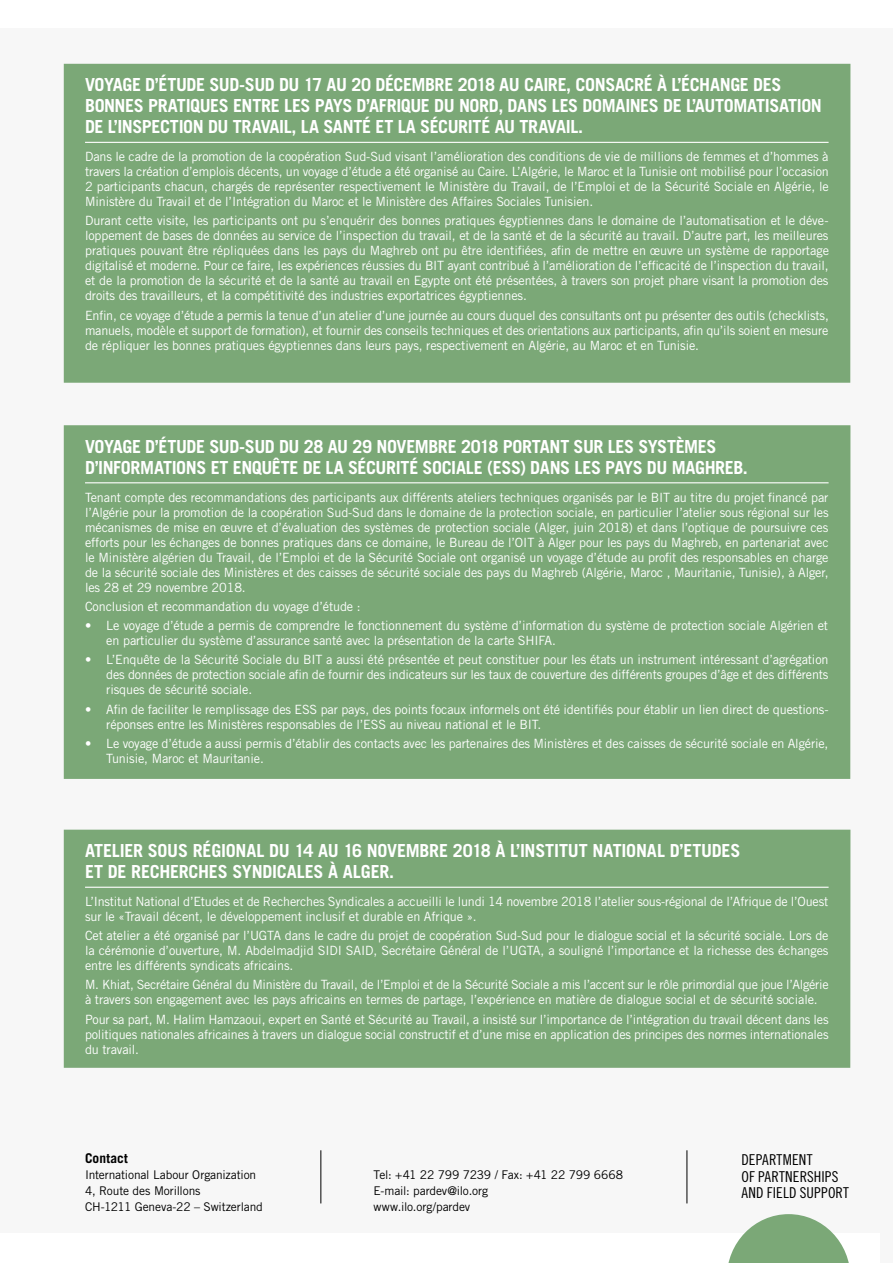
<style>
.page{position:relative;width:893px;height:1263px;background:#fff}
.page>*{position:absolute;margin:0;border:0;box-sizing:border-box;transform-origin:0 0}
.t1{font:700 18px/21px "Trade Gothic LT Std";letter-spacing:-.02em;color:#fff}
.t2{font:15px/16.5px "Trade Gothic LT Std Cn 18";letter-spacing:.01em;color:#000}
.t3{font:700 13.5px "Trade Gothic LT Std";letter-spacing:.01em;color:#000}
.t4{font:12.75px/15px "Trade Gothic LT Std";letter-spacing:-.01em;color:#fff;text-align:justify}
.t5{font:12px/16px "Trade Gothic LT Std";letter-spacing:-.01em;color:#000}
</style>
<div class="page">
<div style="left:880px;top:392px;width:13px;height:871px;background:#f7f7f7"></div>
<div style="left:0;top:29px;width:893px;height:1204px;background:#f7f7f7"></div>
<svg style="left:728px;top:1214px;width:121px;height:49px"></svg>
<hr style="left:321px;top:1150px;width:1px;height:53px;background:#000">
<hr style="left:687px;top:1150px;width:1px;height:53px;background:#000">
<div style="left:64px;top:64px;width:786px;height:319px;background:#7ba877"></div>
<hr style="left:85px;top:142px;width:744px;height:1px;background:#fff">
<div style="left:64px;top:425px;width:786px;height:354px;background:#7ba877"></div>
<hr style="left:85px;top:482px;width:744px;height:1px;background:#fff">
<div style="left:64px;top:830px;width:786px;height:238px;background:#7ba877"></div>
<hr style="left:85px;top:887px;width:744px;height:1px;background:#fff">
<h1 class="t1" style="left:85px;top:74px;width:738px">VOYAGE D’ÉTUDE SUD-SUD DU 17 AU 20 DÉCEMBRE 2018 AU CAIRE, CONSACRÉ À L’ÉCHANGE DES<br>BONNES PRATIQUES ENTRE LES PAYS D’AFRIQUE DU NORD, DANS LES DOMAINES DE L’AUTOMATISATION<br>DE L’INSPECTION DU TRAVAIL, LA SANTÉ ET LA SÉCURITÉ AU TRAVAIL.</h1>
<p class="t4" style="left:85px;top:149px;width:745px">Dans le cadre de la promotion de la coopération Sud-Sud visant l’amélioration des conditions de vie de millions de femmes et d’hommes à travers la création d’emplois décents, un voyage d’étude a été organisé au Caire. L’Algérie, le Maroc et la Tunisie ont mobilisé pour l’occasion 2 participants chacun, chargés de représenter respectivement le Ministère du Travail, de l’Emploi et de la Sécurité Sociale en Algérie, le Ministère du Travail et de l’Intégration du Maroc et le Ministère des Affaires Sociales Tunisien.</p>
<p class="t4" style="left:85px;top:213px;width:745px">Durant cette visite, les participants ont pu s’enquérir des bonnes pratiques égyptiennes dans le domaine de l’automatisation et le déve&shy;loppement de bases de données au service de l’inspection du travail, et de la santé et de la sécurité au travail. D’autre part, les meilleures pratiques pouvant être répliquées dans les pays du Maghreb ont pu être identifiées, afin de mettre en œuvre un système de rapportage digitalisé et moderne. Pour ce faire, les expériences réussies du BIT ayant contribué à l’amélioration de l’efficacité de l’inspection du travail, et de la promotion de la sécurité et de la santé au travail en Egypte ont été présentées, à travers son projet phare visant la promotion des droits des travailleurs, et la compétitivité des industries exportatrices égyptiennes.</p>
<p class="t4" style="left:85px;top:307px;width:745px">Enfin, ce voyage d’étude a permis la tenue d’un atelier d’une journée au cours duquel des consultants ont pu présenter des outils (checklists, manuels, modèle et support de formation), et fournir des conseils techniques et des orientations aux participants, afin qu’ils soient en mesure de répliquer les bonnes pratiques égyptiennes dans leurs pays, respectivement en Algérie, au Maroc et en Tunisie.</p>
<h1 class="t1" style="left:85px;top:436px;width:664px">VOYAGE D’ÉTUDE SUD-SUD DU 28 AU 29 NOVEMBRE 2018 PORTANT SUR LES SYSTÈMES<br>D’INFORMATIONS ET ENQUÊTE DE LA SÉCURITÉ SOCIALE (ESS) DANS LES PAYS DU MAGHREB.</h1>
<p class="t4" style="left:85px;top:489px;width:745px">Tenant compte des recommandations des participants aux différents ateliers techniques organisés par le BIT au titre du projet financé par l’Algérie pour la promotion de la coopération Sud-Sud dans le domaine de la protection sociale, en particulier l’atelier sous régional sur les mécanismes de mise en œuvre et d’évaluation des systèmes de protection sociale (Alger, juin 2018) et dans l’optique de poursuivre ces efforts pour les échanges de bonnes pratiques dans ce domaine, le Bureau de l’OIT à Alger pour les pays du Maghreb, en partenariat avec le Ministère algérien du Travail, de l’Emploi et de la Sécurité Sociale ont organisé un voyage d’étude au profit des responsables en charge de la sécurité sociale des Ministères et des caisses de sécurité sociale des pays du Maghreb (Algérie, Maroc , Mauritanie, Tunisie), à Alger, les 28 et 29 novembre 2018.</p>
<p class="t4" style="left:85px;top:598px;width:277px">Conclusion et recommandation du voyage d’étude :</p>
<p class="t4" style="left:106px;top:618px;width:723px;text-indent:-21px">• Le voyage d’étude a permis de comprendre le fonctionnement du système d’information du système de protection sociale Algérien et en particulier du système d’assurance santé avec la présentation de la carte SHIFA.</p>
<p class="t4" style="left:106px;top:652px;width:724px;text-indent:-21px">• L’Enquête de la Sécurité Sociale du BIT a aussi été présentée et peut constituer pour les états un instrument intéressant d’agrégation des données de protection sociale afin de fournir des indicateurs sur les taux de couverture des différents groupes d’âge et des différents risques de sécurité sociale.</p>
<p class="t4" style="left:106px;top:701px;width:724px;text-indent:-21px">• Afin de faciliter le remplissage des ESS par pays, des points focaux informels ont été identifiés pour établir un lien direct de questions&shy;réponses entre les Ministères responsables de l’ESS au niveau national et le BIT.</p>
<p class="t4" style="left:106px;top:736px;width:724px;text-indent:-21px">• Le voyage d’étude a aussi permis d’établir des contacts avec les partenaires des Ministères et des caisses de sécurité sociale en Algérie,<br>Tunisie, Maroc et Mauritanie.</p>
<h1 class="t1" style="left:85px;top:840px;width:657px">ATELIER SOUS RÉGIONAL DU 14 AU 16 NOVEMBRE 2018 À L’INSTITUT NATIONAL D’ETUDES<br>ET DE RECHERCHES SYNDICALES À ALGER.</h1>
<p class="t4" style="left:85px;top:894px;width:745px">L’Institut National d’Etudes et de Recherches Syndicales a accueilli le lundi 14 novembre 2018 l’atelier sous-régional de l’Afrique de l’Ouest sur le «Travail décent, le développement inclusif et durable en Afrique ».</p>
<p class="t4" style="left:85px;top:928px;width:745px">Cet atelier a été organisé par l’UGTA dans le cadre du projet de coopération Sud-Sud pour le dialogue social et la sécurité sociale. Lors de la cérémonie d’ouverture, M. Abdelmadjid SIDI SAID, Secrétaire Général de l’UGTA, a souligné l’importance et la richesse des échanges entre les différents syndicats africains.</p>
<p class="t4" style="left:85px;top:977px;width:745px">M. Khiat, Secrétaire Général du Ministère du Travail, de l’Emploi et de la Sécurité Sociale a mis l’accent sur le rôle primordial que joue l’Algérie à travers son engagement avec les pays africains en termes de partage, l’expérience en matière de dialogue social et de sécurité sociale.</p>
<p class="t4" style="left:85px;top:1011px;width:745px">Pour sa part, M. Halim Hamzaoui, expert en Santé et Sécurité au Travail, a insisté sur l’importance de l’intégration du travail décent dans les politiques nationales africaines à travers un dialogue social constructif et d’une mise en application des principes des normes internationales du travail.</p>
<p class="t3" style="left:85px;top:1150px;width:45px">Contact</p>
<p class="t5" style="left:85px;top:1166px;width:179px">International Labour Organization<br>4, Route des Morillons<br>CH-1211 Geneva-22 – Switzerland</p>
<p class="t5" style="left:374px;top:1166px;width:251px">Tel: +41 22 799 7239 / Fax: +41 22 799 6668<br>E-mail: pardev@ilo.org<br>www.ilo.org/pardev</p>
<p class="t2" style="left:741px;top:1151px;width:109px">DEPARTMENT<br>OF PARTNERSHIPS<br>AND FIELD SUPPORT</p>
</div>
